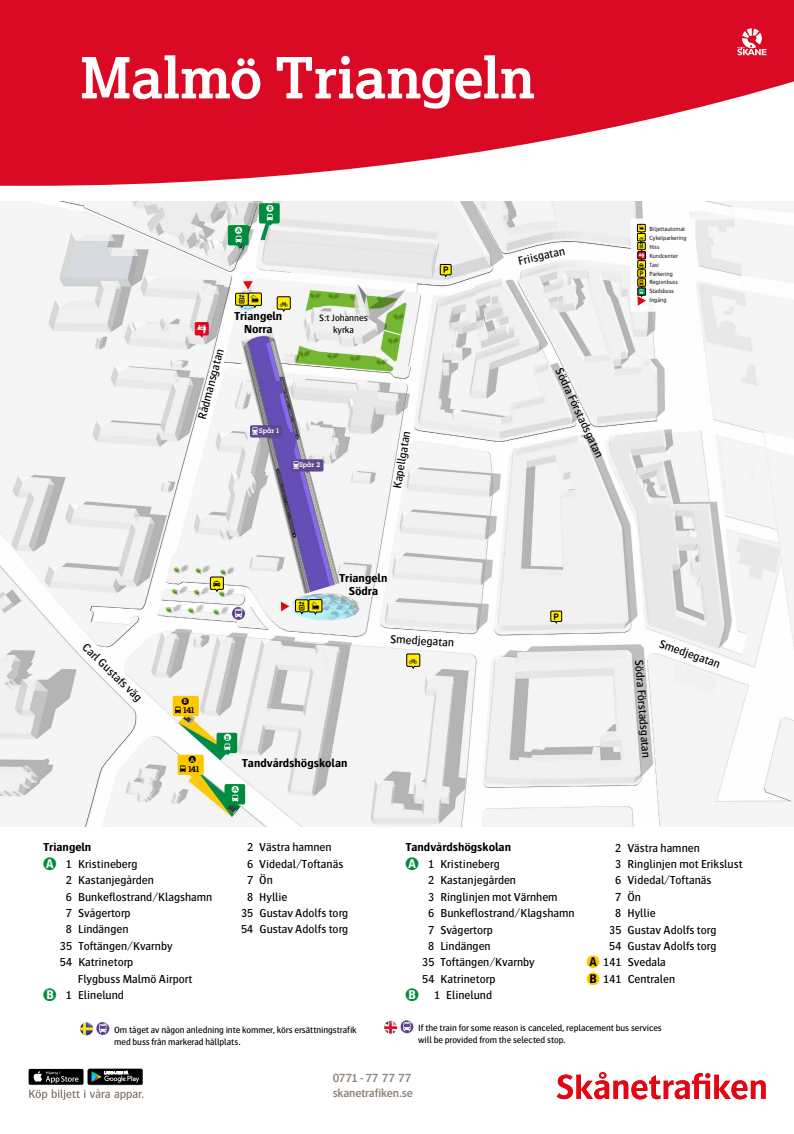
<style>
.page{position:relative;width:794px;height:1134px;background:#fff}
.page>*{position:absolute;margin:0;border:0;box-sizing:border-box;transform-origin:0 0}
.t1{font:700 56.8px "Lexia";letter-spacing:-.005em;color:#fff}
.t2{font:13.68px "Resepikto Banverket";color:#000}
.t3{font:13.68px "Resepikto Banverket";color:#fff}
.t4{font:13.64px "Resepikto Banverket";color:#000}
.t5{font:13.2px "Resepikto Banverket";color:#000}
.t6{font:600 12.2px/14.9px "Bosis Oresund Std";letter-spacing:-.015em;color:#8e8279}
.t7{font:12px "Bosis Oresund Std";color:#000}
.t8{font:700 12px/13.2px "Bosis Oresund Std";color:#000;text-align:center}
.t9{font:900 12px "Fotnot";color:#008c3c}
.t10{font:11.4px "Resepikto Banverket";color:#000}
.t11{font:9.6px/12px "Bosis Oresund Std";color:#000;text-align:center}
.t12{font:9.4px/11.6px "Bosis Oresund Std";letter-spacing:-.005em;color:#000}
.t13{font:8.88px "Resepikto Banverket";color:#fff}
.t14{font:8.88px "Resepikto Banverket";color:#000}
.t15{font:8.16px "Resepikto Banverket";color:#000}
.t16{font:8.16px "Resepikto Banverket";color:#fff}
.t17{font:600 8.12px "Lubalin Skaane";letter-spacing:-.035em;color:#000}
.t18{font:7.92px "Resepikto Banverket";color:#000}
.t19{font:600 6.56px "Lubalin Skaane";color:#fff}
.t20{font:300 6.24px/9px "Bosis Oresund Std";color:#000}
.s1{font-family:"Lubalin Skaane";font-weight:600;font-size:5.8px;color:#008c3c}
.s2{font-family:"Lubalin Skaane";font-weight:600;font-size:5.8px;color:#fec800}
.s3{font-family:"Fotnot";font-weight:900;color:#008c3c}
.s4{font-family:"Fotnot";font-weight:900;color:#fff}
.s5{color:#fff}
.s6{font-family:"Fotnot";font-weight:900;color:#fec800}
.s7{font-family:"Fotnot";font-weight:900}
</style>
<div class="page">
<svg style="left:0;top:0;width:794px;height:186px;fill:#da0924"></svg>
<svg style="left:737px;top:28px;width:29px;height:27px"></svg>
<svg style="left:557px;top:1072px;width:208px;height:27px"></svg>
<svg style="left:28px;top:1069px;width:56px;height:16px"></svg>
<svg style="left:29px;top:1069px;width:114px;height:31px"></svg>
<img style="left:0;top:201px;width:794px;height:625px">
<svg style="left:291px;top:459px;width:32px;height:14px"></svg>
<svg style="left:250px;top:425px;width:32px;height:14px"></svg>
<svg style="left:276px;top:296px;width:15px;height:16px"></svg>
<svg style="left:406px;top:653px;width:14px;height:17px"></svg>
<svg style="left:550px;top:610px;width:12px;height:14px"></svg>
<svg style="left:210px;top:576px;width:14px;height:17px"></svg>
<svg style="left:173px;top:696px;width:26px;height:22px"></svg>
<svg style="left:228px;top:225px;width:20px;height:23px"></svg>
<svg style="left:259px;top:203px;width:21px;height:23px"></svg>
<svg style="left:194px;top:322px;width:15px;height:16px"></svg>
<svg style="left:630px;top:218px;width:65px;height:94px"></svg>
<svg style="left:295px;top:599px;width:27px;height:16px"></svg>
<svg style="left:232px;top:607px;width:13px;height:13px"></svg>
<svg style="left:281px;top:602px;width:8px;height:9px"></svg>
<svg style="left:235px;top:281px;width:27px;height:28px"></svg>
<svg style="left:80px;top:1022px;width:29px;height:13px"></svg>
<svg style="left:384px;top:1020px;width:29px;height:14px"></svg>
<svg style="left:440px;top:264px;width:12px;height:13px"></svg>
<svg style="left:224px;top:784px;width:21px;height:22px"></svg>
<svg style="left:216px;top:733px;width:21px;height:22px"></svg>
<svg style="left:178px;top:755px;width:26px;height:22px"></svg>
<h1 class="t1" style="left:80px;top:42px;width:456px">Malmö Triangeln</h1>
<p class="t7" style="left:89px;top:641px;width:79px;rotate:44deg">Carl Gustafs väg</p>
<p class="t13" style="left:235px;top:226px;width:7px">]<span class="s1">A</span></p>
<p class="t13" style="left:266px;top:205px;width:7px">]<span class="s1">B</span></p>
<p class="t3" style="left:202px;top:323px;width:7px">Z</p>
<p class="t7" style="left:195px;top:417px;width:74px;rotate:-75deg">Rådmansgatan</p>
<p class="t5" style="left:242px;top:294px;width:7px">S</p>
<p class="t2" style="left:255px;top:293px;width:7px">g</p>
<p class="t2" style="left:284px;top:297px;width:7px">o</p>
<p class="t8" style="left:234px;top:310px;width:49px">Triangeln<br>Norra</p>
<p class="t19" style="left:259px;top:427px;width:21px">Spår 1</p>
<p class="t11" style="left:319px;top:312px;width:50px">S:t Johannes kyrka</p>
<p class="t19" style="left:299px;top:461px;width:23px">Spår 2</p>
<p class="t7" style="left:391px;top:488px;width:60px;rotate:-81deg">Kapellgatan</p>
<p class="t10" style="left:446px;top:265px;width:6px">x</p>
<p class="t4" style="left:217px;top:577px;width:7px">D</p>
<p class="t5" style="left:302px;top:600px;width:7px">S</p>
<p class="t2" style="left:315px;top:600px;width:7px">g</p>
<p class="t8" style="left:339px;top:572px;width:49px">Triangeln<br>Södra</p>
<p class="t7" style="left:517px;top:255px;width:49px;rotate:-13deg">Friisgatan</p>
<p class="t7" style="left:564px;top:366px;width:99px;rotate:65deg">Södra Förstadsgatan</p>
<p class="t15" style="left:641px;top:225px;width:5px">g</p>
<p class="t18" style="left:641px;top:243px;width:5px">S</p>
<p class="t16" style="left:641px;top:252px;width:5px">Z</p>
<p class="t20" style="left:649px;top:224px;width:39px">Biljettautomat<br>Cykelparkering<br>Hiss<br>Kundcenter<br>Taxi<br>Parkering<br>Regionbuss<br>Stadsbuss<br>Ingång</p>
<p class="t15" style="left:641px;top:234px;width:5px">o</p>
<p class="t15" style="left:641px;top:261px;width:5px">D</p>
<p class="t15" style="left:641px;top:270px;width:5px">x</p>
<p class="t16" style="left:641px;top:288px;width:5px">C</p>
<p class="t15" style="left:641px;top:279px;width:5px">C</p>
<p class="t10" style="left:556px;top:611px;width:6px">x</p>
<p class="t14" style="left:182px;top:697px;width:7px">]<span class="s2">B</span></p>
<p class="t17" style="left:183px;top:705px;width:12px">141</p>
<p class="t14" style="left:189px;top:756px;width:7px">]<span class="s2">A</span></p>
<p class="t17" style="left:188px;top:763px;width:12px">141</p>
<p class="t13" style="left:224px;top:734px;width:7px">]<span class="s1">B</span></p>
<p class="t8" style="left:242px;top:757px;width:107px">Tandvårdshögskolan</p>
<p class="t13" style="left:232px;top:785px;width:7px">]<span class="s1">A</span></p>
<p class="t7" style="left:391px;top:632px;width:65px;rotate:4deg">Smedjegatan</p>
<p class="t7" style="left:662px;top:636px;width:65px;rotate:20deg">Smedjegatan</p>
<p class="t2" style="left:413px;top:654px;width:7px">o</p>
<p class="t7" style="left:646px;top:659px;width:99px;rotate:86deg">Södra Förstadsgatan</p>
<p class="t8" style="left:44px;top:842px;width:49px">Triangeln</p>
<p class="t7" style="left:44px;top:857px;width:95px"><span class="s3">[</span><span class="s4">A</span> 1 Kristineberg</p>
<p class="t7" style="left:66px;top:874px;width:89px">2 Kastanjegården</p>
<p class="t7" style="left:66px;top:890px;width:148px">6 Bunkeflostrand/Klagshamn</p>
<p class="t7" style="left:66px;top:906px;width:66px">7 Svågertorp</p>
<p class="t7" style="left:66px;top:923px;width:64px">8 Lindängen</p>
<p class="t7" style="left:60px;top:939px;width:114px">35 Toftängen/Kvarnby</p>
<p class="t7" style="left:60px;top:956px;width:75px">54 Katrinetorp</p>
<p class="t7" style="left:78px;top:972px;width:116px">Flygbuss Malmö Airport</p>
<p class="t7" style="left:44px;top:989px;width:82px"><span class="s3">[</span><span class="s4">B</span> 1 Elinelund</p>
<p class="t7" style="left:247px;top:841px;width:86px">2 Västra hamnen</p>
<p class="t7" style="left:247px;top:857px;width:98px">6 Videdal/Toftanäs</p>
<p class="t7" style="left:247px;top:874px;width:27px">7 Ön</p>
<p class="t7" style="left:247px;top:890px;width:42px">8 Hyllie</p>
<p class="t7" style="left:241px;top:907px;width:109px">35 Gustav Adolfs torg</p>
<p class="t7" style="left:241px;top:923px;width:109px">54 Gustav Adolfs torg</p>
<p class="t8" style="left:406px;top:842px;width:107px">Tandvårdshögskolan</p>
<p class="t7" style="left:406px;top:857px;width:95px"><span class="s3">[</span><span class="s4">A</span> 1 Kristineberg</p>
<p class="t7" style="left:428px;top:874px;width:89px">2 Kastanjegården</p>
<p class="t7" style="left:428px;top:890px;width:131px">3 Ringlinjen mot Värnhem</p>
<p class="t7" style="left:428px;top:907px;width:148px">6 Bunkeflostrand/Klagshamn</p>
<p class="t7" style="left:428px;top:923px;width:66px">7 Svågertorp</p>
<p class="t7" style="left:428px;top:939px;width:64px">8 Lindängen</p>
<p class="t7" style="left:422px;top:956px;width:114px">35 Toftängen/Kvarnby</p>
<p class="t7" style="left:422px;top:972px;width:75px">54 Katrinetorp</p>
<p class="t9" style="left:406px;top:987px;width:14px">[<span class="s5">B</span></p>
<p class="t7" style="left:434px;top:989px;width:59px">1 Elinelund</p>
<p class="t7" style="left:615px;top:841px;width:86px">2 Västra hamnen</p>
<p class="t7" style="left:615px;top:857px;width:129px">3 Ringlinjen mot Erikslust</p>
<p class="t7" style="left:615px;top:874px;width:98px">6 Videdal/Toftanäs</p>
<p class="t7" style="left:615px;top:890px;width:27px">7 Ön</p>
<p class="t7" style="left:615px;top:907px;width:42px">8 Hyllie</p>
<p class="t7" style="left:609px;top:923px;width:109px">35 Gustav Adolfs torg</p>
<p class="t7" style="left:609px;top:939px;width:109px">54 Gustav Adolfs torg</p>
<p class="t7" style="left:587px;top:956px;width:81px"><span class="s6">[</span><span class="s7">A</span> 141 Svedala</p>
<p class="t7" style="left:587px;top:972px;width:90px"><span class="s6">[</span><span class="s7">B</span> 141 Centralen</p>
<p class="t12" style="left:114px;top:1024px;width:244px">Om tåget av någon anledning inte kommer, körs ersättningstrafik med buss från markerad hållplats.</p>
<p class="t12" style="left:418px;top:1022px;width:245px;line-height:12.2px">If the train for some reason is canceled, replacement bus services will be provided from the selected stop.</p>
<p class="t6" style="left:333px;top:1070px;width:82px">0771-77 77 77 skanetrafiken.se</p>
</div>
